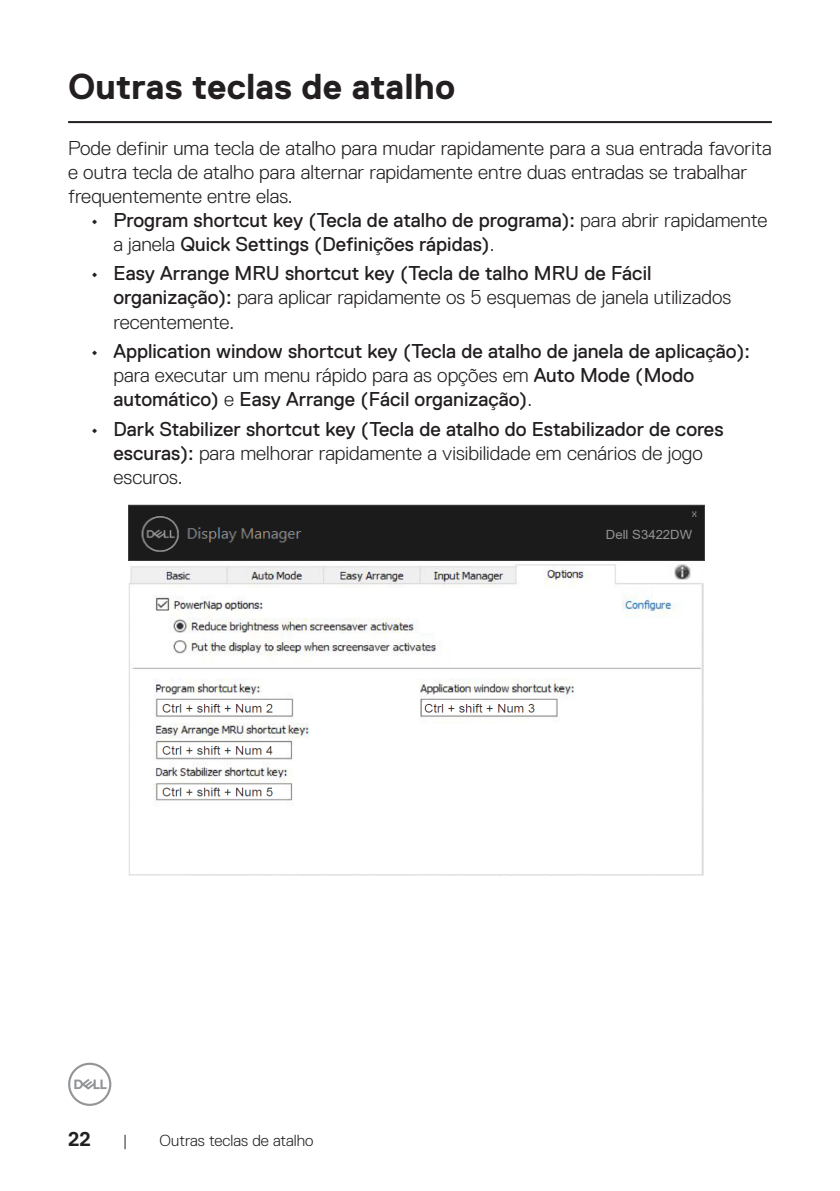
<style>
.page{position:relative;width:840px;height:1191px;background:#fff}
.page>*{position:absolute;margin:0;border:0;box-sizing:border-box;transform-origin:0 0}
.Head_1{font:700 36px "Dell Replica";color:#231f20}
.t1{font:20px/24px "Dell Replica";color:#231f20}
.Paragraph{font:300 20px/24px "Dell Replica";color:#231f20}
.t2{font:700 20px "Dell Replica";color:#231f20}
.t3{font:300 16px "Dell Replica";color:#231f20}
.t4{font:12.6px "Arial";color:#939393;scale:1.04 1}
.s1{font-weight:300}
.s2{font-weight:400}
</style>
<div class="page">
<svg style="left:68px;top:1062px;width:43px;height:44px"></svg>
<hr style="left:68px;top:121px;width:703px;height:2px;background:#231f20">
<img style="left:129px;top:564px;width:574px;height:311px">
<img style="left:128px;top:505px;width:575px;height:56px">
<svg style="left:158px;top:702px;width:3px;height:9px"></svg>
<svg style="left:158px;top:745px;width:4px;height:9px"></svg>
<hr style="left:158px;top:787px;width:4px;height:10px;background:#fff">
<div style="left:594px;top:525px;width:104px;height:19px;background:#1b1b1b"></div>
<p class="Head_1" style="left:68px;top:66px;width:388px">Outras teclas de atalho</p>
<p class="Paragraph" style="left:68px;top:136px;width:704px">Pode definir uma tecla de atalho para mudar rapidamente para a sua entrada favorita e outra tecla de atalho para alternar rapidamente entre duas entradas se trabalhar frequentemente entre elas.</p>
<p class="t1" style="left:113px;top:208px;width:655px;text-indent:-23px">• Program shortcut key (Tecla de atalho de programa): <span class="s1">para abrir rapidamente a janela</span> Quick Settings (Definições rápidas)<span class="s1">.</span></p>
<p class="Paragraph" style="left:113px;top:262px;width:619px;text-indent:-23px"><span class="s2">• Easy Arrange MRU shortcut key (Tecla de talho MRU de Fácil organização):</span> para aplicar rapidamente os 5 esquemas de janela utilizados recentemente.</p>
<p class="t1" style="left:113px;top:339px;width:637px;text-indent:-23px">• Application window shortcut key (Tecla de atalho de janela de aplicação): <span class="s1">para executar um menu rápido para as opções em</span> Auto Mode (Modo automático) <span class="s1">e</span> Easy Arrange (Fácil organização)<span class="s1">.</span></p>
<p class="t1" style="left:113px;top:417px;width:611px;text-indent:-23px">• Dark Stabilizer shortcut key (Tecla de atalho do Estabilizador de cores escuras): <span class="s1">para melhorar rapidamente a visibilidade em cenários de jogo escuros.</span></p>
<p class="t2" style="left:68px;top:1127px;width:24px">22</p>
<p class="t3" style="left:123px;top:1131px;width:6px">|</p>
<p class="t3" style="left:159px;top:1131px;width:155px">Outras teclas de atalho</p>
<p class="t4" style="left:605px;top:526px;width:84px">Dell S3422DW</p>
</div>
